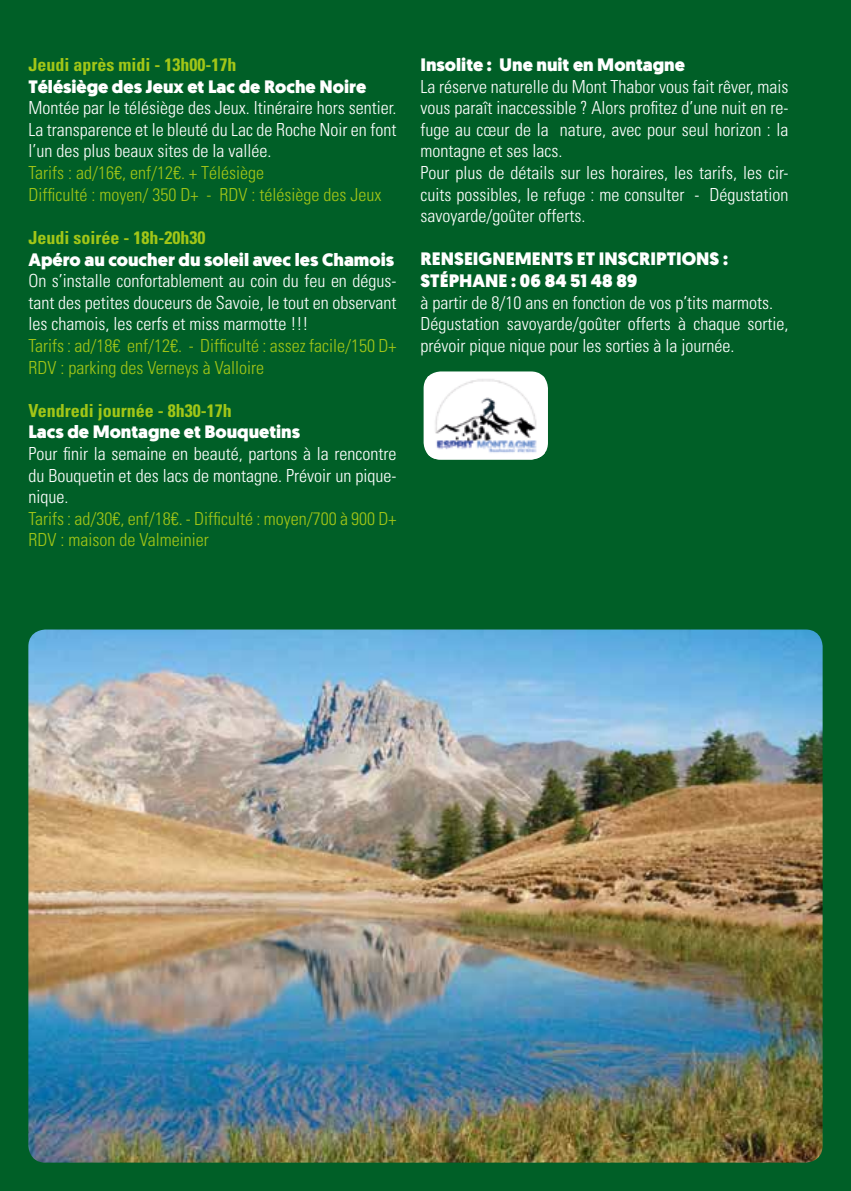
<style>
.page{position:relative;width:851px;height:1191px;background:#fff}
.page>*{position:absolute;margin:0;border:0;box-sizing:border-box;transform-origin:0 0}
.t1{font:300 condensed 18px/21.6px "Univers LT";color:#fff;text-align:justify}
.t2{font:300 condensed 18px/21.6px "Univers LT";color:#a2c617}
.t3{font:900 18px/21.6px "Geomanist";color:#fff}
.t4{font:700 condensed 18px "Univers LT";color:#a2c617}
</style>
<div class="page">
<div style="left:0;top:0;width:850px;height:1191px;background:#005f27"></div>
<img style="left:28px;top:629px;width:794px;height:533px">
<div style="left:423px;top:371px;width:125px;height:88px;background:#fff;border-radius:17px"></div>
<img style="left:427px;top:376px;width:118px;height:83px">
<p class="t4" style="left:28px;top:54px;width:209px">Jeudi après midi - 13h00-17h</p>
<p class="t3" style="left:28px;top:76px;width:339px">Télésiège des Jeux et Lac de Roche Noire</p>
<p class="t1" style="left:28px;top:97px;width:369px">Montée par le télésiège des Jeux. Itinéraire hors sentier.<br>La transparence et le bleuté du Lac de Roche Noir en font l’un des plus beaux sites de la vallée.</p>
<p class="t2" style="left:28px;top:162px;width:354px">Tarifs : ad/16€, enf/12€. + Télésiège<br>Difficulté : moyen/ 350 D+ - RDV : télésiège des Jeux</p>
<p class="t4" style="left:28px;top:226px;width:178px">Jeudi soirée - 18h-20h30</p>
<p class="t3" style="left:28px;top:248px;width:367px">Apéro au coucher du soleil avec les Chamois</p>
<p class="t1" style="left:28px;top:270px;width:369px">On s’installe confortablement au coin du feu en dégus&shy;tant des petites douceurs de Savoie, le tout en observant les chamois, les cerfs et miss marmotte !!!</p>
<p class="t2" style="left:28px;top:335px;width:369px">Tarifs : ad/18€ enf/12€. - Difficulté : assez facile/150 D+<br>RDV : parking des Verneys à Valloire</p>
<p class="t4" style="left:28px;top:399px;width:205px">Vendredi journée - 8h30-17h</p>
<p class="t3" style="left:28px;top:421px;width:273px">Lacs de Montagne et Bouquetins</p>
<p class="t1" style="left:28px;top:443px;width:369px">Pour finir la semaine en beauté, partons à la rencontre du Bouquetin et des lacs de montagne. Prévoir un pique&shy;nique.</p>
<p class="t2" style="left:28px;top:507px;width:369px">Tarifs : ad/30€, enf/18€. - Difficulté : moyen/700 à 900 D+<br>RDV : maison de Valmeinier</p>
<p class="t3" style="left:420px;top:54px;width:266px">Insolite : Une nuit en Montagne</p>
<p class="t1" style="left:420px;top:75px;width:369px;text-align:left">La réserve naturelle du Mont Thabor vous fait rêver, mais vous paraît inaccessible ? Alors profitez d’une nuit en re&shy;fuge au cœur de la nature, avec pour seul horizon : la montagne et ses lacs.<br>Pour plus de détails sur les horaires, les tarifs, les cir&shy;cuits possibles, le refuge : me consulter - Dégustation savoyarde/goûter offerts.</p>
<p class="t3" style="left:420px;top:248px;width:309px">RENSEIGNEMENTS ET INSCRIPTIONS :<br>STÉPHANE : 06 84 51 48 89</p>
<p class="t1" style="left:420px;top:291px;width:369px;text-align:left">à partir de 8/10 ans en fonction de vos p’tits marmots.<br>Dégustation savoyarde/goûter offerts à chaque sortie, prévoir pique nique pour les sorties à la journée.</p>
</div>
